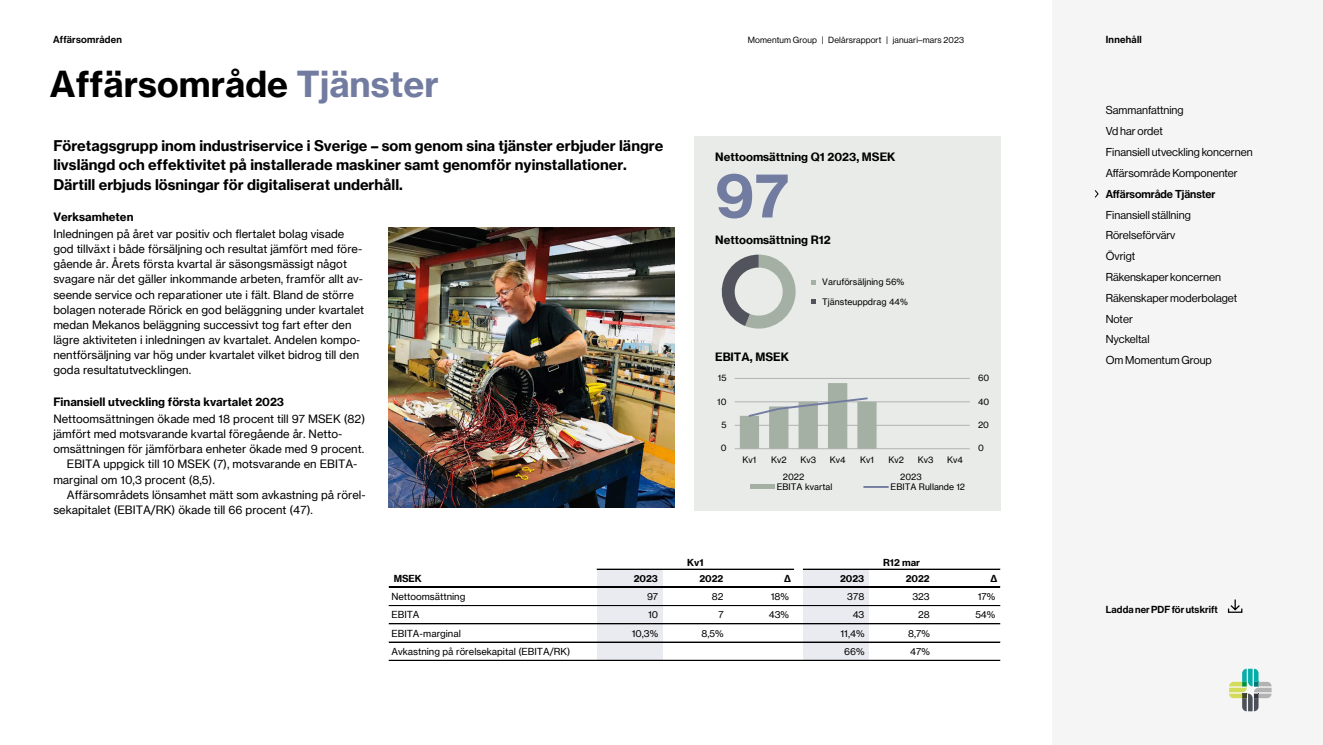
<style>
.page{position:relative;width:1323px;height:745px;background:#fff}
.page>*{position:absolute;margin:0;border:0;box-sizing:border-box;transform-origin:0 0}
.t1{font:700 60.12px "Neue Haas Grotesk Text Pro";color:#727ba0}
.t2{font:700 35px "Neue Haas Grotesk Text Pro";color:#000}
.t3{font:700 14.38px/19.5px "Neue Haas Grotesk Text Pro";color:#000}
.t4{font:11.25px/15.1px "Neue Haas Grotesk Text Pro";color:#000}
.Headline_1{font:11.25px "N Haas Grotesk DS Pro 55 Rg";color:#000}
.t5{font:700 11.25px "Neue Haas Grotesk Text Pro";color:#000}
.Headline_1-2{font:11.25px "N Haas Grotesk DS Pro 65 Md";color:#000}
.t6{font:10px "N Haas Grotesk DS Pro 65 Md";letter-spacing:.02em;color:#000}
.t7{font:9.5px "Neue Haas Grotesk Text Pro";color:#000}
.t8{font:700 9.5px "Neue Haas Grotesk Text Pro";letter-spacing:-.005em;color:#000}
.t9{font:8.75px "Neue Haas Grotesk Text Pro";letter-spacing:.005em;color:#000}
.t10{font:8.75px "N Haas Grotesk DS Pro 55 Rg";letter-spacing:.015em;color:#000}
.s1{color:#727ba0}
.s2{font-weight:700}
</style>
<div class="page">
<div style="left:694px;top:136px;width:306px;height:98px;background:#e8ebe8"></div>
<div style="left:697px;top:234px;width:303px;height:20px;background:#e8ebe8"></div>
<div style="left:697px;top:254px;width:303px;height:89px;background:#e8ebe8"></div>
<div style="left:694px;top:343px;width:306px;height:168px;background:#e8ebe8"></div>
<svg style="left:721px;top:254px;width:74px;height:74px"></svg>
<svg style="left:811px;top:280px;width:5px;height:5px"></svg>
<svg style="left:811px;top:299px;width:5px;height:5px"></svg>
<hr style="left:735px;top:448px;width:235px;height:1px;background:#b2b2b2">
<hr style="left:735px;top:425px;width:235px;height:1px;background:#b2b2b2">
<hr style="left:735px;top:401px;width:235px;height:1px;background:#b2b2b2">
<hr style="left:735px;top:378px;width:235px;height:1px;background:#b2b2b2">
<svg style="left:740px;top:383px;width:136px;height:65px"></svg>
<div style="left:750px;top:484px;width:24px;height:5px;background:#a4b0a3"></div>
<hr style="left:864px;top:485px;width:24px;height:2px;background:#727ba0">
<div style="left:597px;top:568px;width:66px;height:92px;background:#e9ebf1"></div>
<div style="left:803px;top:568px;width:66px;height:92px;background:#e9ebf1"></div>
<hr style="left:597px;top:568px;width:196px;height:1px;background:#000">
<hr style="left:803px;top:568px;width:197px;height:1px;background:#000">
<hr style="left:389px;top:586px;width:611px;height:1px;background:#000">
<hr style="left:389px;top:605px;width:611px;height:1px;background:#000">
<hr style="left:389px;top:623px;width:611px;height:1px;background:#000">
<hr style="left:389px;top:641px;width:611px;height:1px;background:#000">
<hr style="left:389px;top:659px;width:611px;height:1px;background:#000">
<img style="left:389px;top:227px;width:285px;height:280px">
<div style="left:1052px;top:0;width:271px;height:744px;background:#f5f5f5"></div>
<svg style="left:1229px;top:668px;width:42px;height:42px"></svg>
<svg style="left:1094px;top:190px;width:5px;height:8px"></svg>
<svg style="left:1227px;top:599px;width:16px;height:14px"></svg>
<p class="t6" style="left:53px;top:34px;width:70px">Affärsområden</p>
<p class="t10" style="left:748px;top:35px;width:218px">Momentum Group | Delårsrapport | januari–mars 2023</p>
<p class="t6" style="left:1106px;top:34px;width:38px">Innehåll</p>
<p class="t2" style="left:50px;top:62px;width:390px">Affärsområde <span class="s1">Tjänster</span></p>
<p class="t3" style="left:53px;top:136px;width:611px">Företagsgrupp inom industriservice i Sverige – som genom sina tjänster erbjuder längre livslängd och effektivitet på installerade maskiner samt genomför nyinstallationer.<br>Därtill erbjuds lösningar för digitaliserat underhåll.</p>
<p class="t5" style="left:53px;top:210px;width:82px">Verksamheten</p>
<p class="t4" style="left:53px;top:226px;width:312px">Inledningen på året var positiv och flertalet bolag visade god tillväxt i både försäljning och resultat jämfört med före&shy;gående år. Årets första kvartal är säsongsmässigt något svagare när det gäller inkommande arbeten, framför allt av&shy;seende service och reparationer ute i fält. Bland de större bolagen noterade Rörick en god beläggning under kvartalet medan Mekanos beläggning successivt tog fart efter den lägre aktiviteten i inledningen av kvartalet. Andelen kompo&shy;nentförsäljning var hög under kvartalet vilket bidrog till den goda resultatutvecklingen.</p>
<p class="t4" style="left:53px;top:393px;width:313px;line-height:16.9px"><span class="s2">Finansiell utveckling första kvartalet 2023<br></span>Nettoomsättningen ökade med 18 procent till 97 MSEK (82)</p>
<p class="t4" style="left:53px;top:426px;width:291px">jämfört med motsvarande kvartal föregående år. Netto-</p>
<p class="t4" style="left:53px;top:441px;width:312px">omsättningen för jämförbara enheter ökade med 9 procent.</p>
<p class="t4" style="left:67px;top:456px;width:292px">EBITA uppgick till 10 MSEK (7), motsvarande en EBITA-</p>
<p class="t4" style="left:53px;top:471px;width:163px">marginal om 10,3 procent (8,5).</p>
<p class="t4" style="left:67px;top:487px;width:300px">Affärsområdets lönsamhet mätt som avkastning på rörel-</p>
<p class="t4" style="left:53px;top:502px;width:261px">sekapitalet (EBITA/RK) ökade till 66 procent (47).</p>
<p class="t5" style="left:715px;top:149px;width:182px">Nettoomsättning Q1 2023, MSEK</p>
<p class="t1" style="left:715px;top:157px;width:76px">97</p>
<p class="t5" style="left:715px;top:233px;width:117px">Nettoomsättning R12</p>
<p class="t9" style="left:822px;top:276px;width:84px">Varuförsäljning 56%</p>
<p class="t9" style="left:822px;top:296px;width:87px">Tjänsteuppdrag 44%</p>
<p class="t5" style="left:715px;top:349px;width:75px">EBITA, MSEK</p>
<p class="t9" style="left:718px;top:372px;width:10px">15</p>
<p class="t9" style="left:717px;top:396px;width:11px">10</p>
<p class="t9" style="left:721px;top:419px;width:7px">5</p>
<p class="t9" style="left:721px;top:442px;width:7px">0</p>
<p class="t9" style="left:742px;top:454px;width:15px">Kv1</p>
<p class="t9" style="left:771px;top:454px;width:17px">Kv2</p>
<p class="t9" style="left:800px;top:454px;width:17px">Kv3</p>
<p class="t9" style="left:830px;top:454px;width:17px">Kv4</p>
<p class="t9" style="left:860px;top:454px;width:15px">Kv1</p>
<p class="t9" style="left:888px;top:454px;width:17px">Kv2</p>
<p class="t9" style="left:918px;top:454px;width:17px">Kv3</p>
<p class="t9" style="left:947px;top:454px;width:17px">Kv4</p>
<p class="t9" style="left:783px;top:471px;width:23px">2022</p>
<p class="t9" style="left:900px;top:471px;width:23px">2023</p>
<p class="t9" style="left:777px;top:480px;width:57px">EBITA kvartal</p>
<p class="t9" style="left:890px;top:480px;width:76px">EBITA Rullande 12</p>
<p class="t9" style="left:978px;top:372px;width:13px">60</p>
<p class="t9" style="left:978px;top:396px;width:13px">40</p>
<p class="t9" style="left:978px;top:419px;width:13px">20</p>
<p class="t9" style="left:978px;top:442px;width:7px">0</p>
<p class="t8" style="left:687px;top:556px;width:18px">Kv1</p>
<p class="t8" style="left:883px;top:556px;width:39px">R12 mar</p>
<p class="t8" style="left:394px;top:571px;width:30px">MSEK</p>
<p class="t8" style="left:634px;top:571px;width:26px">2023</p>
<p class="t8" style="left:699px;top:571px;width:25px">2022</p>
<p class="t8" style="left:784px;top:571px;width:8px">Δ</p>
<p class="t8" style="left:840px;top:571px;width:26px">2023</p>
<p class="t8" style="left:906px;top:571px;width:25px">2022</p>
<p class="t8" style="left:990px;top:571px;width:8px">Δ</p>
<p class="t7" style="left:391px;top:590px;width:75px">Nettoomsättning</p>
<p class="t7" style="left:647px;top:590px;width:13px">97</p>
<p class="t7" style="left:712px;top:590px;width:13px">82</p>
<p class="t7" style="left:771px;top:590px;width:20px">18%</p>
<p class="t7" style="left:847px;top:590px;width:19px">378</p>
<p class="t7" style="left:912px;top:590px;width:19px">323</p>
<p class="t7" style="left:978px;top:590px;width:19px">17%</p>
<p class="t7" style="left:391px;top:608px;width:30px">EBITA</p>
<p class="t7" style="left:648px;top:608px;width:12px">10</p>
<p class="t7" style="left:718px;top:608px;width:7px">7</p>
<p class="t7" style="left:769px;top:608px;width:22px">43%</p>
<p class="t7" style="left:853px;top:608px;width:13px">43</p>
<p class="t7" style="left:918px;top:608px;width:13px">28</p>
<p class="t7" style="left:975px;top:608px;width:21px">54%</p>
<p class="t7" style="left:391px;top:626px;width:71px">EBITA-marginal</p>
<p class="t7" style="left:632px;top:626px;width:28px">10,3%</p>
<p class="t7" style="left:701px;top:626px;width:24px">8,5%</p>
<p class="t7" style="left:840px;top:626px;width:26px">11,4%</p>
<p class="t7" style="left:908px;top:626px;width:23px">8,7%</p>
<p class="t7" style="left:391px;top:645px;width:180px">Avkastning på rörelsekapital (EBITA/RK)</p>
<p class="t7" style="left:844px;top:645px;width:22px">66%</p>
<p class="t7" style="left:910px;top:645px;width:21px">47%</p>
<p class="Headline_1" style="left:1106px;top:104px;width:79px">Sammanfattning</p>
<p class="Headline_1" style="left:1106px;top:125px;width:59px">Vd har ordet</p>
<p class="Headline_1" style="left:1106px;top:146px;width:148px">Finansiell utveckling koncernen</p>
<p class="Headline_1" style="left:1106px;top:166px;width:133px">Affärsområde Komponenter</p>
<p class="Headline_1-2" style="left:1106px;top:187px;width:111px">Affärsområde Tjänster</p>
<p class="Headline_1" style="left:1106px;top:208px;width:87px">Finansiell ställning</p>
<p class="Headline_1" style="left:1106px;top:229px;width:71px">Rörelseförvärv</p>
<p class="Headline_1" style="left:1106px;top:250px;width:31px">Övrigt</p>
<p class="Headline_1" style="left:1106px;top:270px;width:117px">Räkenskaper koncernen</p>
<p class="Headline_1" style="left:1106px;top:291px;width:133px">Räkenskaper moderbolaget</p>
<p class="Headline_1" style="left:1106px;top:312px;width:29px">Noter</p>
<p class="Headline_1" style="left:1106px;top:333px;width:45px">Nyckeltal</p>
<p class="Headline_1" style="left:1106px;top:354px;width:108px">Om Momentum Group</p>
<p class="t6" style="left:1106px;top:603px;width:114px">Ladda ner PDF för utskrift</p>
</div>
